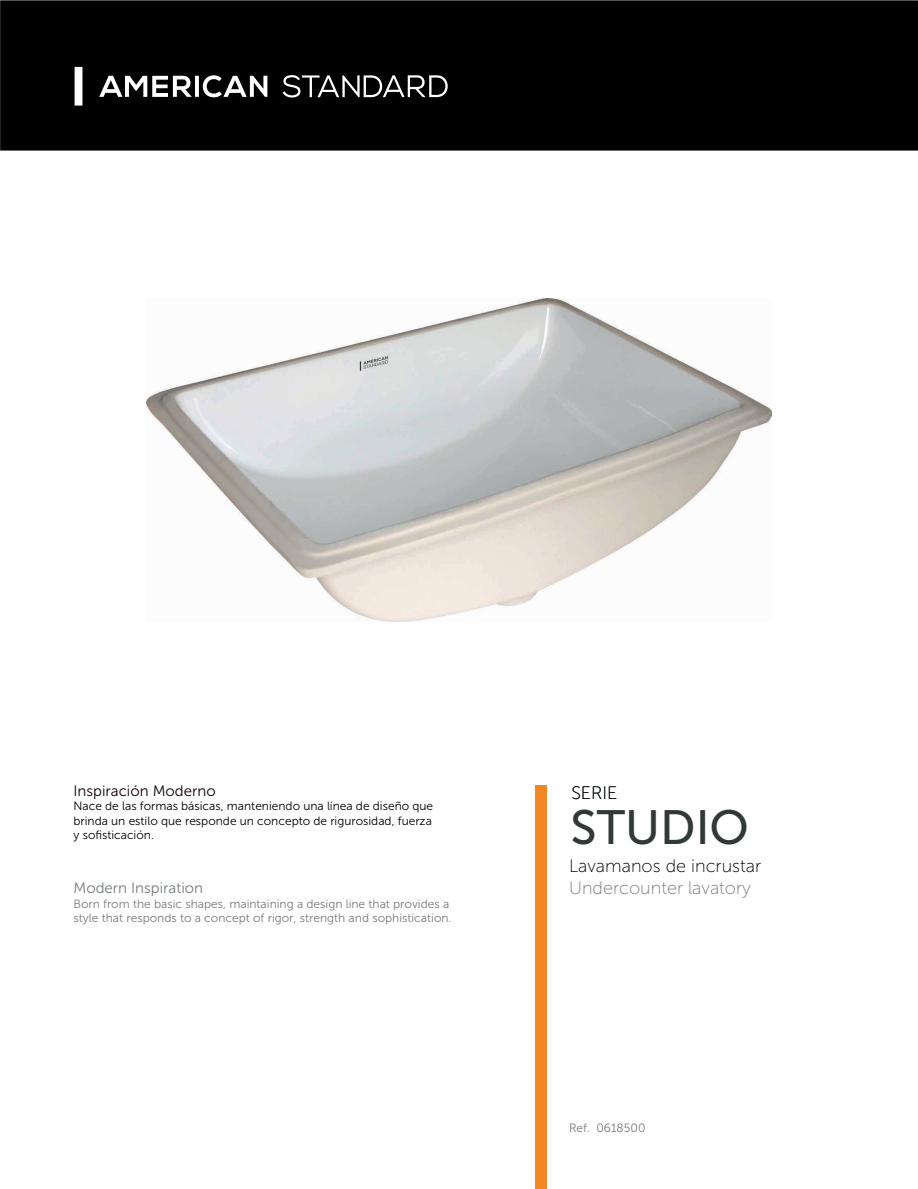
<style>
.page{position:relative;width:918px;height:1189px;background:#fff}
.page>*{position:absolute;margin:0;border:0;box-sizing:border-box;transform-origin:0 0}
.t1{font:48px "Museo Sans 500";color:#323738}
.t2{font:18px "Museo Sans 100";color:#000001}
.t3{font:18px "Museo Sans 100";color:#767a7c}
.t4{font:18px "Museo Sans 100";color:#0f1313}
.t5{font:15px "Museo Sans 300";color:#120304}
.t6{font:15px "Museo Sans 300";color:#777c7e}
.t7{font:12px/14.4px "Museo Sans 300";color:#000001;text-align:justify}
.t8{font:12px/14.4px "Museo Sans 300";color:#777c7e}
.t9{font:12px "Museo Sans 300";color:#767a7c}
</style>
<div class="page">
<img style="left:147px;top:298px;width:625px;height:323px">
<div style="left:536px;top:785px;width:11px;height:403px;background:#f18623"></div>
<div style="left:0;top:0;width:918px;height:150px;background:#000001"></div>
<svg style="left:107px;top:80px;width:8px;height:9px"></svg>
<svg style="left:432px;top:78px;width:13px;height:17px"></svg>
<svg style="left:410px;top:77px;width:12px;height:10px"></svg>
<p class="t5" style="left:74px;top:782px;width:144px">Inspiración Moderno</p>
<p class="t7" style="left:74px;top:799px;width:361px">Nace de las formas básicas, manteniendo una línea de diseño que brinda un estilo que responde un concepto de rigurosidad, fuerza y sofisticación.</p>
<p class="t6" style="left:74px;top:880px;width:131px">Modern Inspiration</p>
<p class="t8" style="left:74px;top:896px;width:380px">Born from the basic shapes, maintaining a design line that provides a style that responds to a concept of rigor, strength and sophistication.</p>
<h2 class="t4" style="left:571px;top:782px;width:48px">SERIE</h2>
<h1 class="t1" style="left:571px;top:801px;width:180px">STUDIO</h1>
<h2 class="t2" style="left:569px;top:855px;width:194px">Lavamanos de incrustar</h2>
<h2 class="t3" style="left:569px;top:878px;width:184px">Undercounter lavatory</h2>
<p class="t9" style="left:569px;top:1121px;width:78px">Ref. 0618500</p>
</div>
